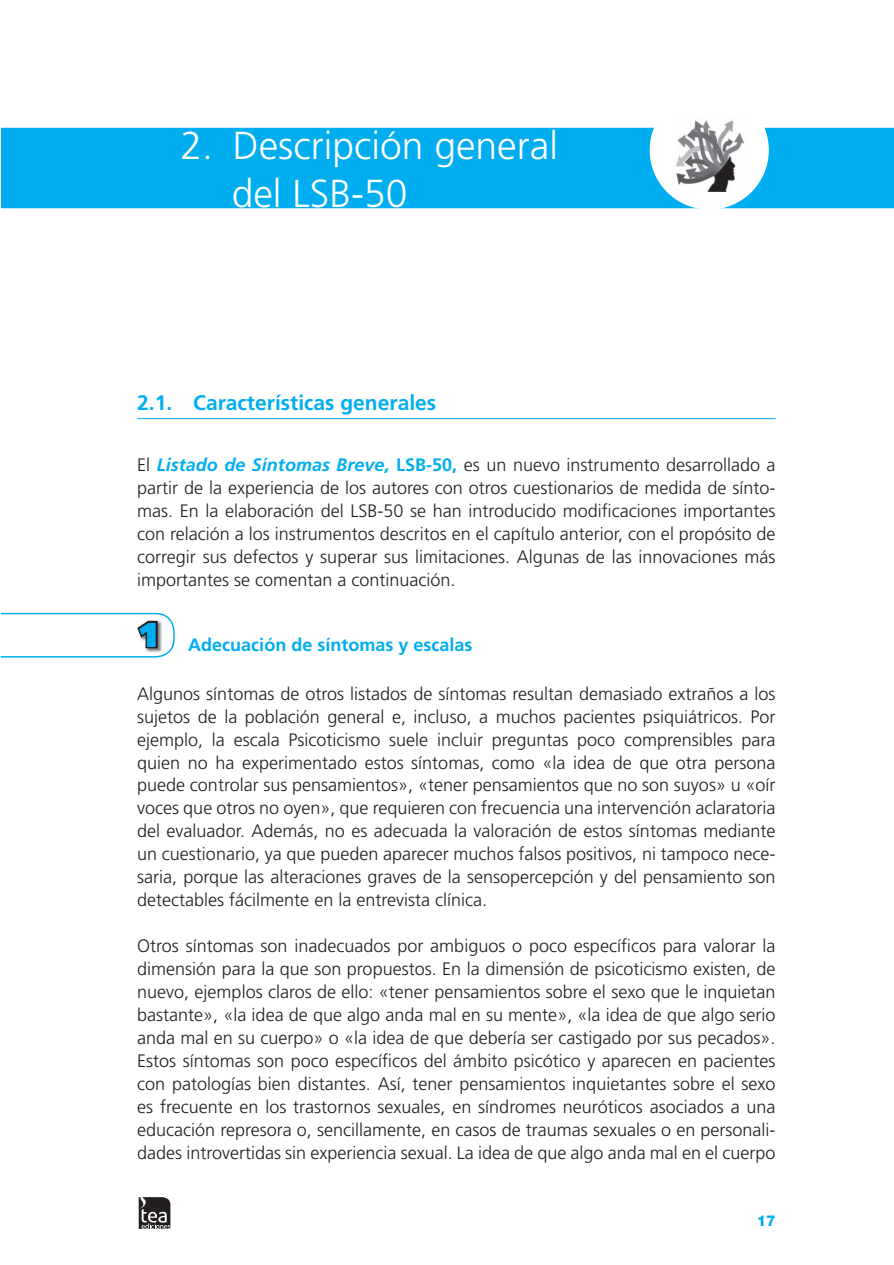
<style>
.page{position:relative;width:894px;height:1265px;background:#fff}
.page>*{position:absolute;margin:0;border:0;box-sizing:border-box;transform-origin:0 0}
.t1{font:300 39px/47.2px "Frutiger";color:#fff}
.t2{font:900 34.35px "Frutiger";color:#00aeef}
.t3{font:700 21px "Frutiger";color:#00aeef}
.t4{font:300 18px/23px "Frutiger";color:#231f20;text-align:justify}
.t5{font:700 18px "Frutiger";color:#00aeef}
.t6{font:800 15px "Helvetica Neue";color:#00aeef}
.s1{font-weight:700;font-style:italic;color:#00aeef}
.s2{font-weight:700;color:#00aeef}
</style>
<div class="page">
<svg style="left:139px;top:1197px;width:31px;height:32px"></svg>
<div style="left:2px;top:128px;width:891px;height:80px;background:#00aeef"></div>
<div style="left:649px;top:91px;width:119px;height:119px;background:#fff;border-radius:50%"></div>
<img style="left:675px;top:120px;width:70px;height:71px">
<hr style="left:137px;top:418px;width:638px;height:1px;background:#00aeef">
<svg style="left:1px;top:612px;width:174px;height:46px"></svg>
<h1 class="t1" style="left:232px;top:123px;width:327px;text-indent:-51px">2. Descripción general del LSB-50</h1>
<p class="t3" style="left:137px;top:390px;width:300px">2.1. Características generales</p>
<p class="t4" style="left:137px;top:453px;width:639px">El <span class="s1">Listado de Síntomas Breve,</span> <span class="s2">LSB-50,</span> es un nuevo instrumento desarrollado a partir de la experiencia de los autores con otros cuestionarios de medida de sínto&shy;mas. En la elaboración del LSB-50 se han introducido modificaciones importantes con relación a los instrumentos descritos en el capítulo anterior, con el propósito de corregir sus defectos y superar sus limitaciones. Algunas de las innovaciones más importantes se comentan a continuación.</p>
<h2 class="t2" style="left:140px;top:613px;width:19px">1</h2>
<p class="t5" style="left:188px;top:634px;width:286px">Adecuación de síntomas y escalas</p>
<p class="t4" style="left:137px;top:682px;width:639px">Algunos síntomas de otros listados de síntomas resultan demasiado extraños a los sujetos de la población general e, incluso, a muchos pacientes psiquiátricos. Por ejemplo, la escala Psicoticismo suele incluir preguntas poco comprensibles para quien no ha experimentado estos síntomas, como «la idea de que otra persona puede controlar sus pensamientos», «tener pensamientos que no son suyos» u «oír voces que otros no oyen», que requieren con frecuencia una intervención aclaratoria del evaluador. Además, no es adecuada la valoración de estos síntomas mediante un cuestionario, ya que pueden aparecer muchos falsos positivos, ni tampoco nece&shy;saria, porque las alteraciones graves de la sensopercepción y del pensamiento son detectables fácilmente en la entrevista clínica.</p>
<p class="t4" style="left:137px;top:935px;width:639px">Otros síntomas son inadecuados por ambiguos o poco específicos para valorar la dimensión para la que son propuestos. En la dimensión de psicoticismo existen, de nuevo, ejemplos claros de ello: «tener pensamientos sobre el sexo que le inquietan bastante», «la idea de que algo anda mal en su mente», «la idea de que algo serio anda mal en su cuerpo» o «la idea de que debería ser castigado por sus pecados».<br>Estos síntomas son poco específicos del ámbito psicótico y aparecen en pacientes con patologías bien distantes. Así, tener pensamientos inquietantes sobre el sexo es frecuente en los trastornos sexuales, en síndromes neuróticos asociados a una educación represora o, sencillamente, en casos de traumas sexuales o en personali&shy;dades introvertidas sin experiencia sexual. La idea de que algo anda mal en el cuerpo</p>
<p class="t6" style="left:756px;top:1211px;width:20px">17</p>
</div>
